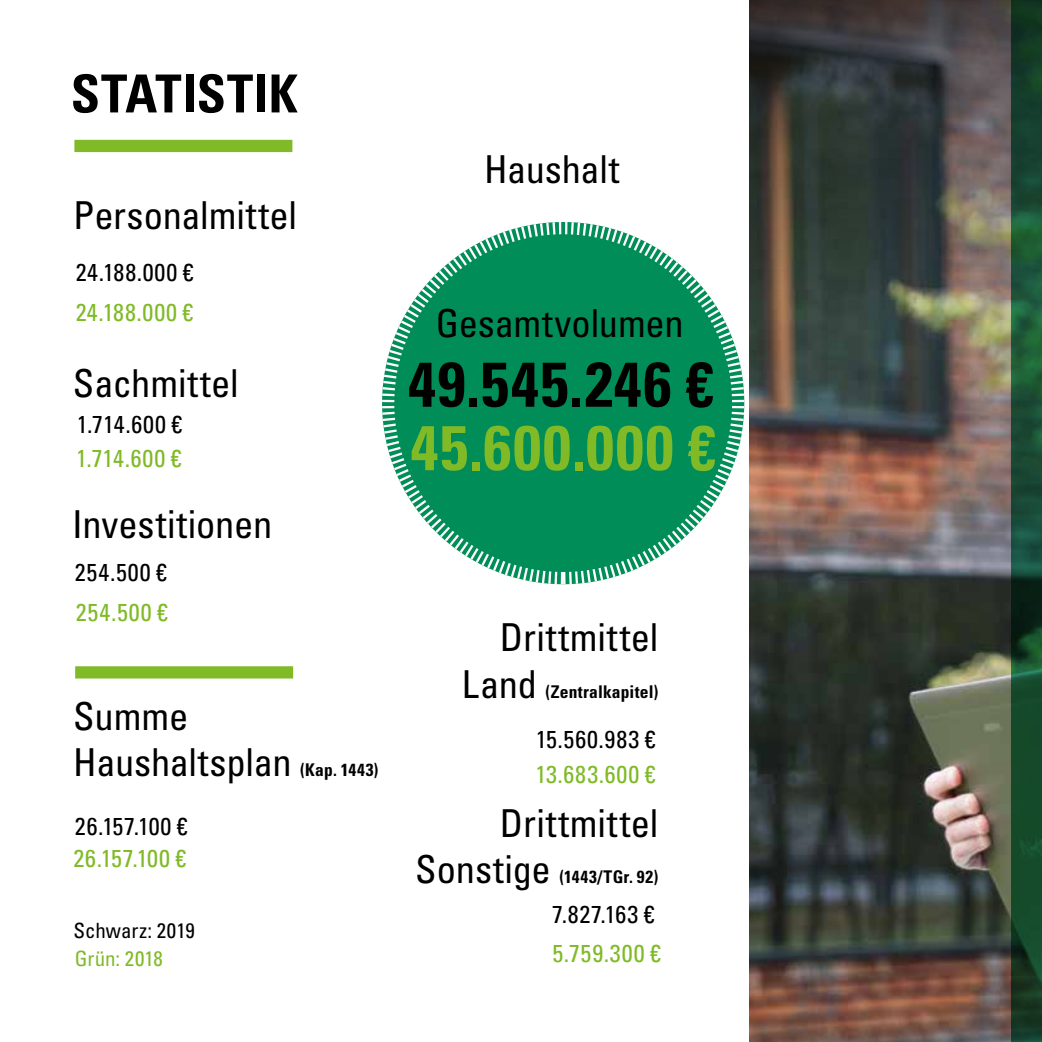
<style>
.page{position:relative;width:1042px;height:1042px;background:#fff}
.page>*{position:absolute;margin:0;border:0;box-sizing:border-box;transform-origin:0 0}
.t1{font:700 condensed 63px "Univers LT Std";letter-spacing:.03em;color:#80ba27}
.t2{font:700 condensed 63px "Univers LT Std";letter-spacing:.03em;color:#000}
.t3{font:700 condensed 52.5px "Univers LT Std";letter-spacing:.01em;color:#000}
.t4{font:condensed 38.5px/46.2px "Univers LT Std";letter-spacing:-.005em;color:#000}
.t5{font:condensed 38.5px "Univers LT Std";letter-spacing:.015em;color:#000}
.t6{font:condensed 24.5px "Univers LT Std";letter-spacing:.04em;color:#000}
.t7{font:condensed 24.5px "Univers LT Std";letter-spacing:.04em;color:#80ba27}
.t8{font:condensed 21px "Univers LT Std";letter-spacing:.005em;color:#000}
.t9{font:condensed 21px "Univers LT Std";letter-spacing:.005em;color:#80ba27}
.t10{font:700 condensed 17.5px "Univers LT Std";letter-spacing:.015em;color:#000}
.s1{font-weight:700;font-size:17.5px}
.s2{font-weight:400;font-size:38.5px}
</style>
<div class="page">
<img style="left:749px;top:291px;width:262px;height:751px">
<svg style="left:749px;top:0;width:262px;height:291px;background:#434340"></svg>
<svg style="left:1011px;top:0;width:31px;height:1042px;background:#17472e"></svg>
<div style="left:74px;top:140px;width:218px;height:12px;background:#80ba27"></div>
<svg style="left:382px;top:222px;width:363px;height:363px"></svg>
<div style="left:75px;top:666px;width:218px;height:12px;background:#80ba27"></div>
<h2 class="t3" style="left:71px;top:62px;width:229px">STATISTIK</h2>
<p class="t4" style="left:73px;top:192px;width:225px">Personalmittel</p>
<p class="t6" style="left:76px;top:256px;width:119px">24.188.000 €</p>
<p class="t7" style="left:76px;top:297px;width:119px">24.188.000 €</p>
<p class="t4" style="left:73px;top:360px;width:167px">Sachmittel</p>
<p class="t6" style="left:77px;top:409px;width:107px">1.714.600 €</p>
<p class="t7" style="left:76px;top:443px;width:107px">1.714.600 €</p>
<p class="t4" style="left:72px;top:501px;width:202px">Investitionen</p>
<p class="t6" style="left:75px;top:556px;width:94px">254.500 €</p>
<p class="t7" style="left:76px;top:597px;width:94px">254.500 €</p>
<p class="t4" style="left:73px;top:693px;width:307px">Summe<br>Haushaltsplan <span class="s1">(Kap. 1443)</span></p>
<p class="t6" style="left:75px;top:810px;width:114px">26.157.100 €</p>
<p class="t7" style="left:74px;top:843px;width:114px">26.157.100 €</p>
<p class="t8" style="left:73px;top:917px;width:123px">Schwarz: 2019</p>
<p class="t9" style="left:75px;top:945px;width:90px">Grün: 2018</p>
<p class="t4" style="left:484px;top:145px;width:137px">Haushalt</p>
<p class="t4" style="left:436px;top:299px;width:250px">Gesamtvolumen</p>
<h1 class="t2" style="left:408px;top:346px;width:307px">49.545.246 €</h1>
<h1 class="t1" style="left:410px;top:409px;width:307px">45.600.000 €</h1>
<p class="t5" style="left:500px;top:613px;width:160px">Drittmittel</p>
<p class="t10" style="left:462px;top:680px;width:198px"><span class="s2">Land</span> (Zentralkapitel)</p>
<p class="t6" style="left:536px;top:723px;width:121px">15.560.983 €</p>
<p class="t7" style="left:535px;top:759px;width:122px">13.683.600 €</p>
<p class="t5" style="left:500px;top:799px;width:160px">Drittmittel</p>
<p class="t10" style="left:415px;top:866px;width:244px"><span class="s2">Sonstige</span> (1443/TGr. 92)</p>
<p class="t6" style="left:552px;top:899px;width:104px">7.827.163 €</p>
<p class="t7" style="left:552px;top:938px;width:110px">5.759.300 €</p>
</div>
